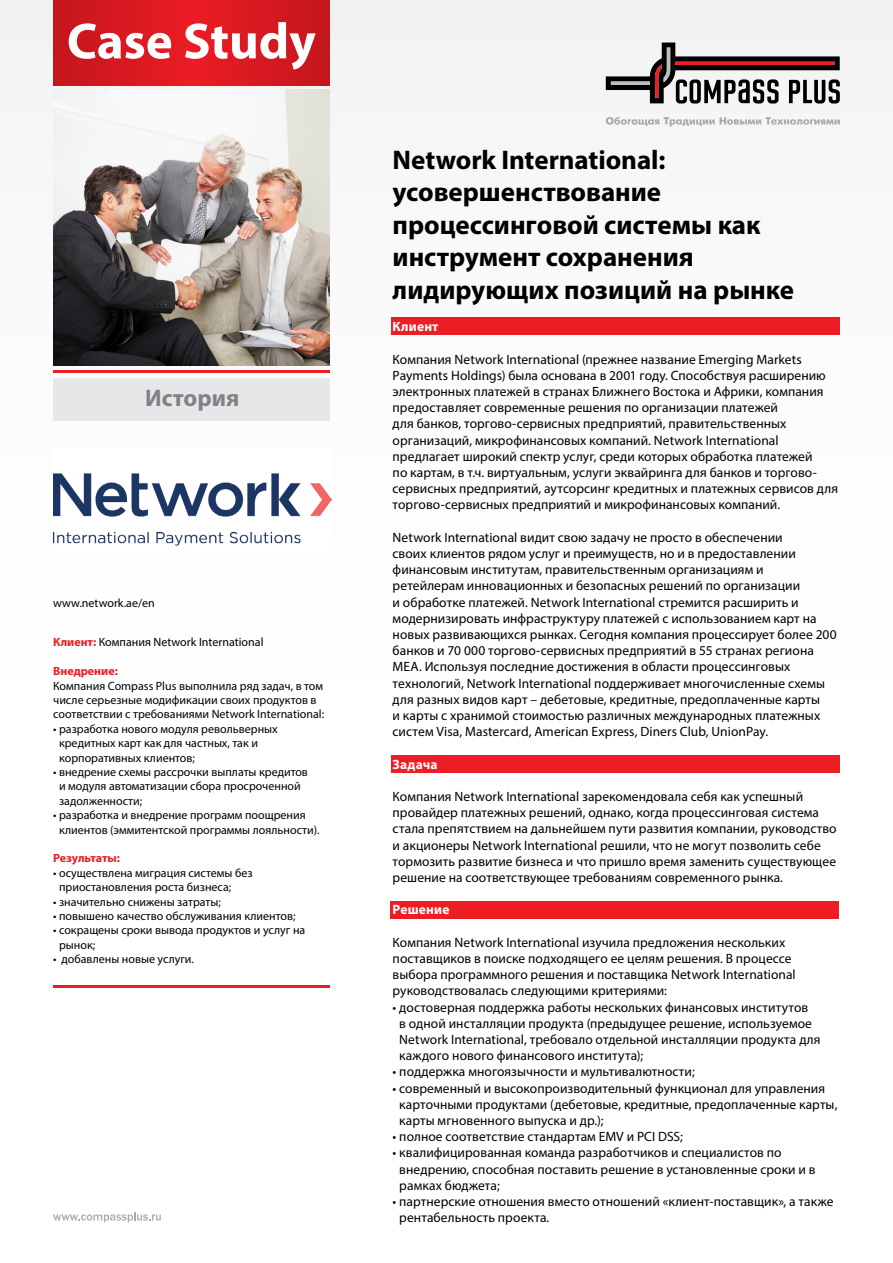
<style>
.page{position:relative;width:893px;height:1263px;background:#fff}
.page>*{position:absolute;margin:0;border:0;box-sizing:border-box;transform-origin:0 0}
.t1{font:700 51px "Myriad Pro";color:#fff}
.t2{font:700 27px/32.4px "Myriad Pro";color:#000}
.t3{font:700 24px "Myriad Pro";color:#808285}
.t4{font:13.5px/16.2px "Myriad Pro";letter-spacing:.005em;color:#000}
.t5{font:700 13.5px "Myriad Pro";letter-spacing:.015em;color:#fff}
.t6{font:12px/14.4px "Myriad Pro";color:#000}
.t7{font:700 12px "Myriad Pro";color:#ed1d24}
.s1{font-weight:700;color:#ed1d24}
</style>
<div class="page">
<div style="left:392px;top:755px;width:448px;height:17px;background:#ed1d24"></div>
<div style="left:392px;top:318px;width:448px;height:17px;background:#ed1d24"></div>
<svg style="left:53px;top:0;width:277px;height:85px"></svg>
<div style="left:53px;top:378px;width:277px;height:43px;background:#e6e7e8"></div>
<hr style="left:53px;top:370px;width:277px;height:2px;background:#ed1d24">
<hr style="left:53px;top:985px;width:277px;height:2px;background:#ed1d24">
<img style="left:53px;top:89px;width:277px;height:277px">
<div style="left:391px;top:902px;width:448px;height:17px;background:#ed1d24"></div>
<img style="left:53px;top:473px;width:278px;height:73px">
<svg style="left:606px;top:43px;width:234px;height:61px"></svg>
<hr style="left:675px;top:62px;width:159px;height:3px;background:#ed1d24">
<svg style="left:606px;top:117px;width:234px;height:10px"></svg>
<svg style="left:53px;top:1212px;width:108px;height:10px"></svg>
<h1 class="t1" style="left:67px;top:8px;width:250px">Case Study</h1>
<h3 class="t3" style="left:145px;top:382px;width:96px">История</h3>
<p class="t6" style="left:53px;top:595px;width:103px">www.network.ae/en</p>
<p class="t6" style="left:53px;top:635px;width:212px"><span class="s1">Клиент:</span> Компания Network International</p>
<p class="t7" style="left:53px;top:663px;width:66px">Внедрение:</p>
<p class="t6" style="left:53px;top:678px;width:273px">Компания Compass Plus выполнила ряд задач, в том числе серьезные модификации своих продуктов в соответствии с требованиями Network International:</p>
<p class="t6" style="left:59px;top:721px;width:220px;text-indent:-6px">• разработка нового модуля револьверных кредитных карт как для частных, так и корпоративных клиентов;</p>
<p class="t6" style="left:59px;top:765px;width:250px;text-indent:-6px">• внедрение схемы рассрочки выплаты кредитов и модуля автоматизации сбора просроченной задолженности;</p>
<p class="t6" style="left:59px;top:808px;width:262px;text-indent:-6px">• разработка и внедрение программ поощрения клиентов (эммитентской программы лояльности).</p>
<p class="t7" style="left:53px;top:851px;width:68px">Результаты:</p>
<p class="t6" style="left:59px;top:865px;width:195px;text-indent:-6px">• осуществлена миграция системы без приостановления роста бизнеса;</p>
<p class="t6" style="left:53px;top:894px;width:169px">• значительно снижены затраты;</p>
<p class="t6" style="left:53px;top:909px;width:244px">• повышено качество обслуживания клиентов;</p>
<p class="t6" style="left:59px;top:923px;width:248px;text-indent:-6px">• сокращены сроки вывода продуктов и услуг на рынок;</p>
<p class="t6" style="left:53px;top:952px;width:142px">• добавлены новые услуги.</p>
<h2 class="t2" style="left:393px;top:143px;width:403px">Network International: усовершенствование процессинговой системы как инструмент сохранения лидирующих позиций на рынке</h2>
<p class="t5" style="left:393px;top:318px;width:47px">Клиент</p>
<p class="t4" style="left:393px;top:351px;width:447px">Компания Network International (прежнее название Emerging Markets Payments Holdings) была основана в 2001 году. Способствуя расширению электронных платежей в странах Ближнего Востока и Африки, компания предоставляет современные решения по организации платежей<br>для банков, торгово-сервисных предприятий, правительственных организаций, микрофинансовых компаний. Network International предлагает широкий спектр услуг, среди которых обработка платежей<br>по картам, в т.ч. виртуальным, услуги эквайринга для банков и торгово&shy;сервисных предприятий, аутсорсинг кредитных и платежных сервисов для торгово-сервисных предприятий и микрофинансовых компаний.</p>
<p class="t4" style="left:393px;top:529px;width:446px">Network International видит свою задачу не просто в обеспечении<br>своих клиентов рядом услуг и преимуществ, но и в предоставлении финансовым институтам, правительственным организациям и ретейлерам инновационных и безопасных решений по организации<br>и обработке платежей. Network International стремится расширить и модернизировать инфраструктуру платежей с использованием карт на новых развивающихся рынках. Сегодня компания процессирует более 200 банков и 70 000 торгово-сервисных предприятий в 55 странах региона MEA. Используя последние достижения в области процессинговых технологий, Network International поддерживает многочисленные схемы для разных видов карт – дебетовые, кредитные, предоплаченные карты<br>и карты с хранимой стоимостью различных международных платежных систем Visa, Mastercard, American Express, Diners Club, UnionPay.</p>
<p class="t5" style="left:393px;top:755px;width:46px">Задача</p>
<p class="t4" style="left:393px;top:788px;width:445px">Компания Network International зарекомендовала себя как успешный провайдер платежных решений, однако, когда процессинговая система стала препятствием на дальнейшем пути развития компании, руководство и акционеры Network International решили, что не могут позволить себе тормозить развитие бизнеса и что пришло время заменить существующее решение на соответствующее требованиям современного рынка.</p>
<p class="t5" style="left:393px;top:901px;width:58px">Решение</p>
<p class="t4" style="left:393px;top:934px;width:405px">Компания Network International изучила предложения нескольких поставщиков в поиске подходящего ее целям решения. В процессе выбора программного решения и поставщика Network International руководствовалась следующими критериями:</p>
<p class="t4" style="left:399px;top:999px;width:423px;text-indent:-7px">• достоверная поддержка работы нескольких финансовых институтов<br>в одной инсталляции продукта (предыдущее решение, используемое Network International, требовало отдельной инсталляции продукта для каждого нового финансового института);</p>
<p class="t4" style="left:393px;top:1063px;width:304px">• поддержка многоязычности и мультивалютности;</p>
<p class="t4" style="left:399px;top:1080px;width:440px;text-indent:-7px">• современный и высокопроизводительный функционал для управления карточными продуктами (дебетовые, кредитные, предоплаченные карты, карты мгновенного выпуска и др.);</p>
<p class="t4" style="left:393px;top:1128px;width:292px">• полное соответствие стандартам EMV и PCI DSS;</p>
<p class="t4" style="left:399px;top:1144px;width:418px;text-indent:-7px">• квалифицированная команда разработчиков и специалистов по внедрению, способная поставить решение в установленные сроки и в рамках бюджета;</p>
<p class="t4" style="left:399px;top:1193px;width:436px;text-indent:-7px">• партнерские отношения вместо отношений «клиент-поставщик», а также рентабельность проекта.</p>
</div>
